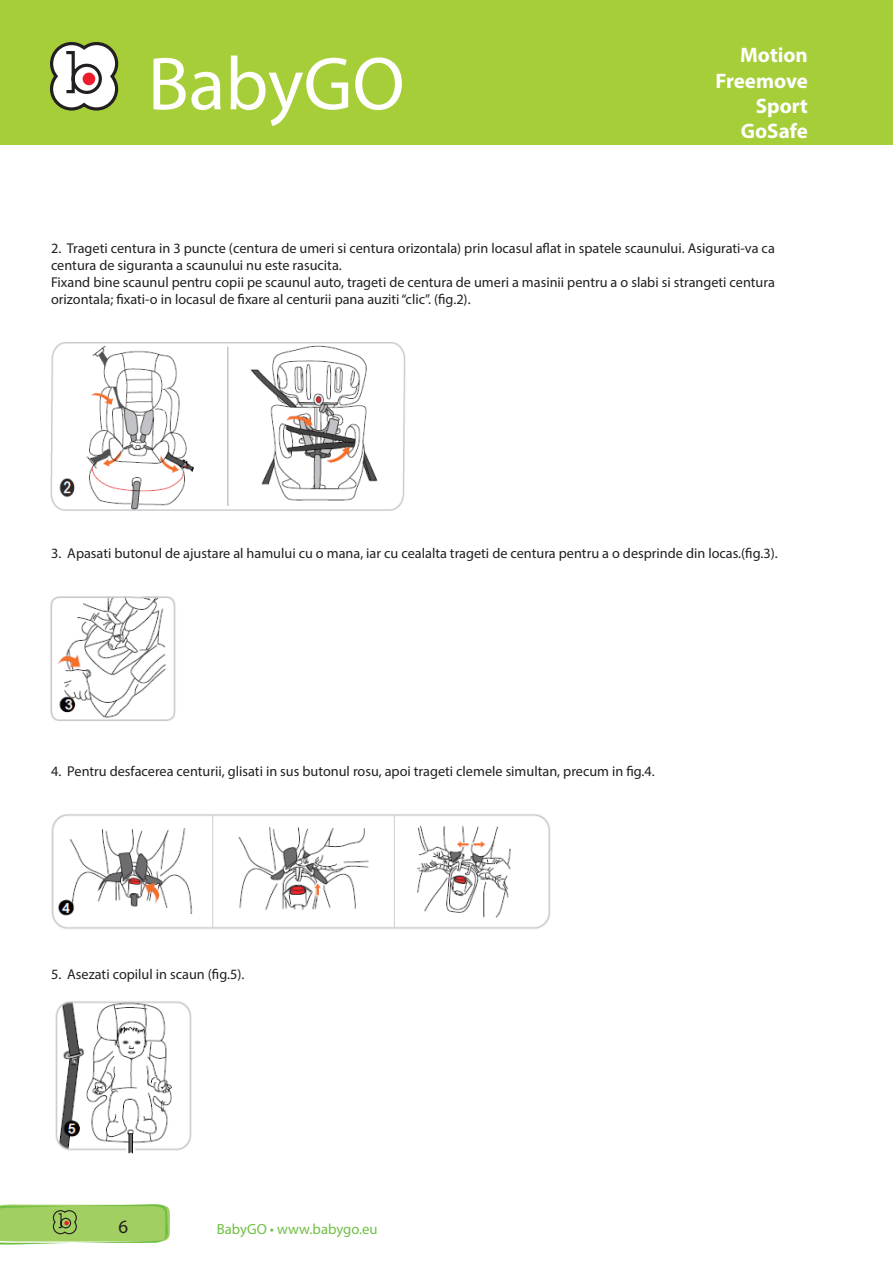
<style>
.page{position:relative;width:893px;height:1263px;background:#fff}
.page>*{position:absolute;margin:0;border:0;box-sizing:border-box;transform-origin:0 0}
.t1{font:75.75px "Myriad Pro";color:#fff}
.t2{font:700 21px "Myriad Pro";color:#fff}
.t3{font:18.9px "Myriad Pro";color:#231f20}
.t4{font:14.7px "Myriad Pro";color:#71bf44}
.t5{font:14.25px/17.1px "Myriad Pro";color:#231f20}
</style>
<div class="page">
<svg style="left:0;top:1204px;width:170px;height:41px"></svg>
<div style="left:0;top:0;width:893px;height:145px;background:#a6ce39"></div>
<svg style="left:50px;top:42px;width:69px;height:69px"></svg>
<img style="left:50px;top:342px;width:356px;height:169px">
<img style="left:50px;top:596px;width:126px;height:125px">
<img style="left:51px;top:814px;width:500px;height:115px">
<img style="left:55px;top:1001px;width:137px;height:153px">
<p class="t1" style="left:148px;top:37px;width:258px">BabyGO</p>
<p class="t2" style="left:740px;top:42px;width:69px">Motion</p>
<p class="t2" style="left:715px;top:67px;width:94px">Freemove</p>
<p class="t2" style="left:756px;top:92px;width:54px">Sport</p>
<p class="t2" style="left:741px;top:117px;width:69px">GoSafe</p>
<p class="t5" style="left:51px;top:239px;width:725px">2. Trageti centura in 3 puncte (centura de umeri si centura orizontala) prin locasul aflat in spatele scaunului. Asigurati-va ca centura de siguranta a scaunului nu este rasucita.</p>
<p class="t5" style="left:51px;top:274px;width:725px">Fixand bine scaunul pentru copii pe scaunul auto, trageti de centura de umeri a masinii pentru a o slabi si strangeti centura orizontala; fixati-o in locasul de fixare al centurii pana auziti “clic”. (fig.2).</p>
<p class="t5" style="left:51px;top:545px;width:728px">3. Apasati butonul de ajustare al hamului cu o mana, iar cu cealalta trageti de centura pentru a o desprinde din locas.(fig.3).</p>
<p class="t5" style="left:51px;top:762px;width:605px">4. Pentru desfacerea centurii, glisati in sus butonul rosu, apoi trageti clemele simultan, precum in fig.4.</p>
<p class="t5" style="left:51px;top:966px;width:195px">5. Asezati copilul in scaun (fig.5).</p>
<p class="t3" style="left:118px;top:1215px;width:11px">6</p>
<p class="t4" style="left:217px;top:1220px;width:162px">BabyGO • www.babygo.eu</p>
</div>
